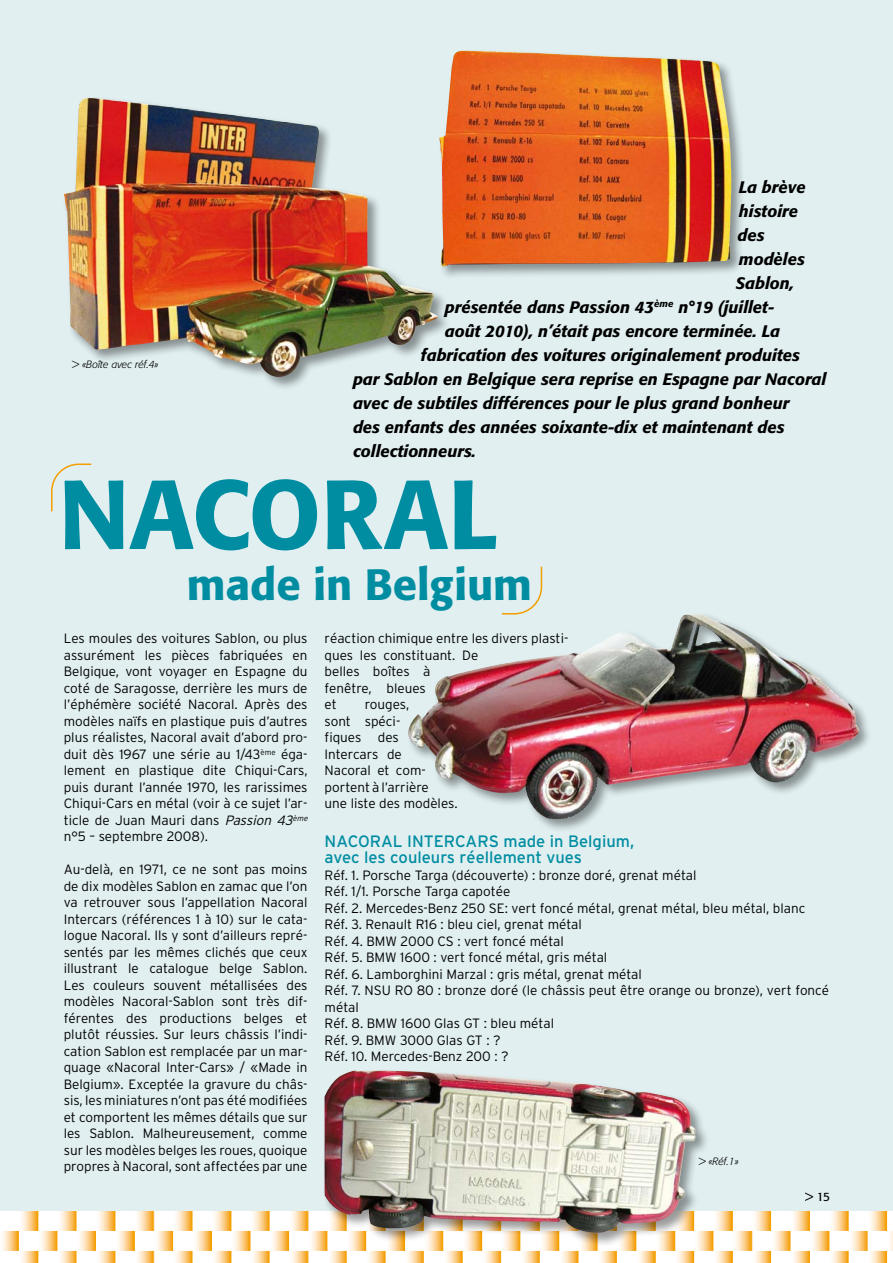
<style>
.page{position:relative;width:893px;height:1263px;background:#fff}
.page>*{position:absolute;margin:0;border:0;box-sizing:border-box;transform-origin:0 0}
.t1{font:500 96.9px "Formata";color:#008da1}
.t2{font:500 43.35px "Formata";color:#008da1}
.t3{font:italic 500 16.5px "Formata";color:#000}
.t4{font:16.5px/16.5px "Interstate";color:#008da1}
.t5{font:300 13.5px/16.5px "Interstate";color:#000}
.t6{font:12px "Formata";color:#000}
.t7{font:italic 300 10.5px "Formata";color:#000}
.s1{font-style:italic}
</style>
<div class="page">
<div style="left:0;top:0;width:893px;height:1231px;background:#e1eff1"></div>
<img style="left:0;top:1212px;width:893px;height:51px">
<svg style="left:524px;top:566px;width:19px;height:45px"></svg>
<svg style="left:51px;top:463px;width:41px;height:49px"></svg>
<div style="left:62px;top:96px;width:388px;height:294px;background:#000;opacity:.4"></div>
<img style="left:63px;top:98px;width:375px;height:279px">
<div style="left:437px;top:48px;width:308px;height:232px;background:#000;opacity:.4"></div>
<img style="left:439px;top:51px;width:292px;height:216px">
<div style="left:406px;top:611px;width:466px;height:221px;background:#000;opacity:.4"></div>
<img style="left:407px;top:614px;width:391px;height:206px">
<div style="left:322px;top:1068px;width:388px;height:179px;background:#000;opacity:.4"></div>
<img style="left:325px;top:1070px;width:371px;height:163px">
<p class="t7" style="left:72px;top:358px;width:88px">&gt; «Boîte avec réf.4»</p>
<p class="t3" style="left:739px;top:177px;width:68px">La brève</p>
<p class="t3" style="left:739px;top:201px;width:61px">histoire</p>
<p class="t3" style="left:737px;top:225px;width:29px">des</p>
<p class="t3" style="left:739px;top:249px;width:67px">modèles</p>
<p class="t3" style="left:736px;top:273px;width:60px">Sablon,</p>
<p class="t3" style="left:445px;top:297px;width:331px">présentée dans Passion 43<sup>ème</sup> n°19 (juillet-</p>
<p class="t3" style="left:445px;top:321px;width:337px">août 2010), n’était pas encore terminée. La</p>
<p class="t3" style="left:421px;top:345px;width:381px">fabrication des voitures originalement produites</p>
<p class="t3" style="left:353px;top:369px;width:475px">par Sablon en Belgique sera reprise en Espagne par Nacoral</p>
<p class="t3" style="left:353px;top:393px;width:438px">avec de subtiles différences pour le plus grand bonheur</p>
<p class="t3" style="left:353px;top:417px;width:433px">des enfants des années soixante-dix et maintenant des</p>
<p class="t3" style="left:353px;top:441px;width:125px">collectionneurs.</p>
<h1 class="t1" style="left:59px;top:455px;width:442px">NACORAL</h1>
<h2 class="t2" style="left:187px;top:558px;width:347px">made in Belgium</h2>
<p class="t5" style="left:64px;top:630px;width:247px">Les moules des voitures Sablon, ou plus assurément les pièces fabriquées en Belgique, vont voyager en Espagne du coté de Saragosse, derrière les murs de l’éphémère société Nacoral. Après des modèles naïfs en plastique puis d’autres plus réalistes, Nacoral avait d’abord pro&shy;duit dès 1967 une série au 1/43<sup>ème</sup> éga&shy;lement en plastique dite Chiqui-Cars, puis durant l’année 1970, les rarissimes Chiqui-Cars en métal (voir à ce sujet l’ar&shy;ticle de Juan Mauri dans <span class="s1">Passion 43</span><sup>ème </sup>n°5 – septembre 2008).</p>
<p class="t5" style="left:64px;top:861px;width:245px;text-align:justify">Au-delà, en 1971, ce ne sont pas moins de dix modèles Sablon en zamac que l’on va retrouver sous l’appellation Nacoral Intercars (références 1 à 10) sur le cata&shy;logue Nacoral. Ils y sont d’ailleurs repré&shy;sentés par les mêmes clichés que ceux illustrant le catalogue belge Sablon.<br>Les couleurs souvent métallisées des modèles Nacoral-Sablon sont très dif&shy;férentes des productions belges et plutôt réussies. Sur leurs châssis l’indi&shy;cation Sablon est remplacée par un mar&shy;quage «Nacoral Inter-Cars» / «Made in Belgium». Exceptée la gravure du châs&shy;sis, les miniatures n’ont pas été modifiées et comportent les mêmes détails que sur les Sablon. Malheureusement, comme sur les modèles belges les roues, quoique propres à Nacoral, sont affectées par une</p>
<p class="t5" style="left:325px;top:630px;width:245px">réaction chimique entre les divers plasti&shy;ques les constituant. De<br>belles boîtes à<br>fenêtre, bleues<br>et</p>
<p class="t5" style="left:325px;top:696px;width:134px;text-indent:40px">rouges,<br>sont spéci-<br>fiques des<br>Intercars de<br>Nacoral et com&shy;portent à l’arrière<br>une liste des modèles.</p>
<p class="t4" style="left:325px;top:833px;width:311px">NACORAL INTERCARS made in Belgium, avec les couleurs réellement vues</p>
<p class="t5" style="left:325px;top:867px;width:506px">Réf. 1. Porsche Targa (découverte) : bronze doré, grenat métal<br>Réf. 1/1. Porsche Targa capotée<br>Réf. 2. Mercedes-Benz 250 SE: vert foncé métal, grenat métal, bleu métal, blanc Réf. 3. Renault R16 : bleu ciel, grenat métal<br>Réf. 4. BMW 2000 CS : vert foncé métal<br>Réf. 5. BMW 1600 : vert foncé métal, gris métal<br>Réf. 6. Lamborghini Marzal : gris métal, grenat métal<br>Réf. 7. NSU RO 80 : bronze doré (le châssis peut être orange ou bronze), vert foncé métal<br>Réf. 8. BMW 1600 Glas GT : bleu métal<br>Réf. 9. BMW 3000 Glas GT : ?<br>Réf. 10. Mercedes-Benz 200 : ?</p>
<p class="t7" style="left:699px;top:1155px;width:42px">&gt; «Réf.1»</p>
<p class="t6" style="left:805px;top:1190px;width:27px">&gt; 15</p>
</div>
